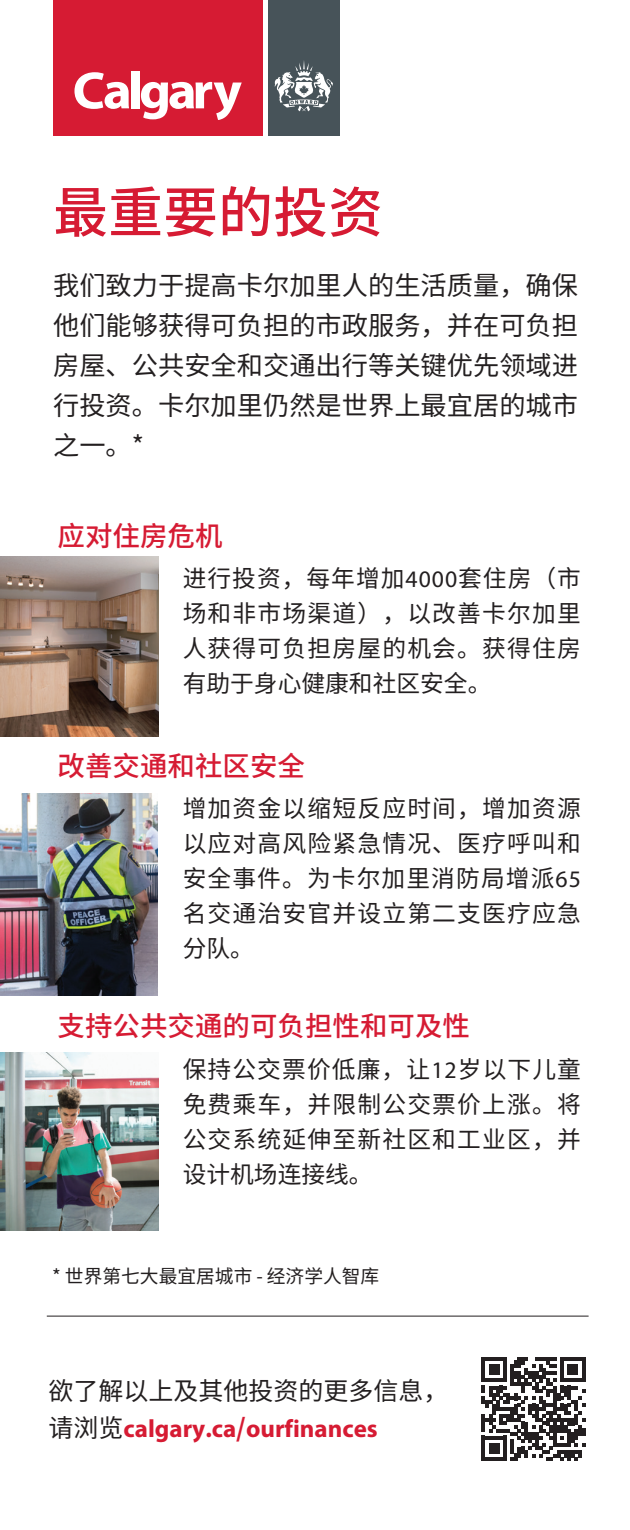
<style>
.page{position:relative;width:630px;height:1530px;background:#fff}
.page>*{position:absolute;margin:0;border:0;box-sizing:border-box;transform-origin:0 0}
.t1{font:500 55px "Noto Sans SC";color:#d61b33}
.t2{font:500 27.5px "Noto Sans SC";color:#d61b33}
.t3{font:26.25px/40px "Noto Sans SC";color:#231f20;text-align:justify}
.t4{font:700 25px "Myriad Pro";color:#d61b33}
.t5{font:25px "Noto Sans SC";color:#231f20}
.t6{font:23.75px/35px "Noto Sans SC";letter-spacing:.05em;color:#231f20;text-align:justify}
.t7{font:18.75px "Noto Sans SC";color:#231f20}
.s1{font-family:"Myriad Pro"}
.s2{font-family:"Noto Sans SC";font-weight:400;color:#231f20}
.s3{font-family:"Noto Sans SC"}
</style>
<div class="page">
<svg style="left:482px;top:1357px;width:103px;height:104px"></svg>
<hr style="left:47px;top:1316px;width:542px;height:1px;background:#231f20">
<img style="left:0;top:794px;width:158px;height:201px">
<img style="left:0;top:1053px;width:159px;height:178px">
<img style="left:0;top:557px;width:159px;height:180px">
<div style="left:53px;top:0;width:210px;height:136px;background:#d61b33"></div>
<div style="left:268px;top:0;width:71px;height:136px;background:#475359"></div>
<svg style="left:74px;top:72px;width:55px;height:37px"></svg>
<div style="left:131px;top:71px;width:8px;height:37px;background:#fff"></div>
<svg style="left:141px;top:82px;width:101px;height:38px"></svg>
<svg style="left:274px;top:60px;width:59px;height:51px"></svg>
<h1 class="t1" style="left:53px;top:181px;width:332px">最重要的投资</h1>
<p class="t3" style="left:53px;top:266px;width:527px">我们致力于提高卡尔加里人的生活质量，确保他们能够获得可负担的市政服务，并在可负担房屋、公共安全和交通出行等关键优先领域进行投资。卡尔加里仍然是世界上最宜居的城市之一。*</p>
<p class="t2" style="left:58px;top:520px;width:167px">应对住房危机</p>
<p class="t6" style="left:183px;top:561px;width:400px">进行投资，每年增加<span class="s1">4000</span>套住房（市场和非市场渠道），以改善卡尔加里人获得可负担房屋的机会。获得住房有助于身心健康和社区安全。</p>
<p class="t2" style="left:58px;top:750px;width:249px">改善交通和社区安全</p>
<p class="t6" style="left:183px;top:791px;width:400px">增加资金以缩短反应时间，增加资源以应对高风险紧急情况、医疗呼叫和安全事件。为卡尔加里消防局增派<span class="s1">65</span>名交通治安官并设立第二支医疗应急分队。</p>
<p class="t2" style="left:58px;top:1011px;width:414px">支持公共交通的可负担性和可及性</p>
<p class="t6" style="left:183px;top:1052px;width:400px">保持公交票价低廉，让<span class="s1">12</span>岁以下儿童免费乘车，并限制公交票价上涨。将公交系统延伸至新社区和工业区，并设计机场连接线。</p>
<p class="t7" style="left:52px;top:1266px;width:329px">* 世界第七大最宜居城市 - 经济学人智库</p>
<p class="t5" style="left:49px;top:1377px;width:402px">欲了解以上及其他投资的更多信息，</p>
<p class="t4" style="left:49px;top:1413px;width:331px"><span class="s2">请浏览</span>calgary.ca<span class="s3">/</span>ourfinances</p>
</div>
